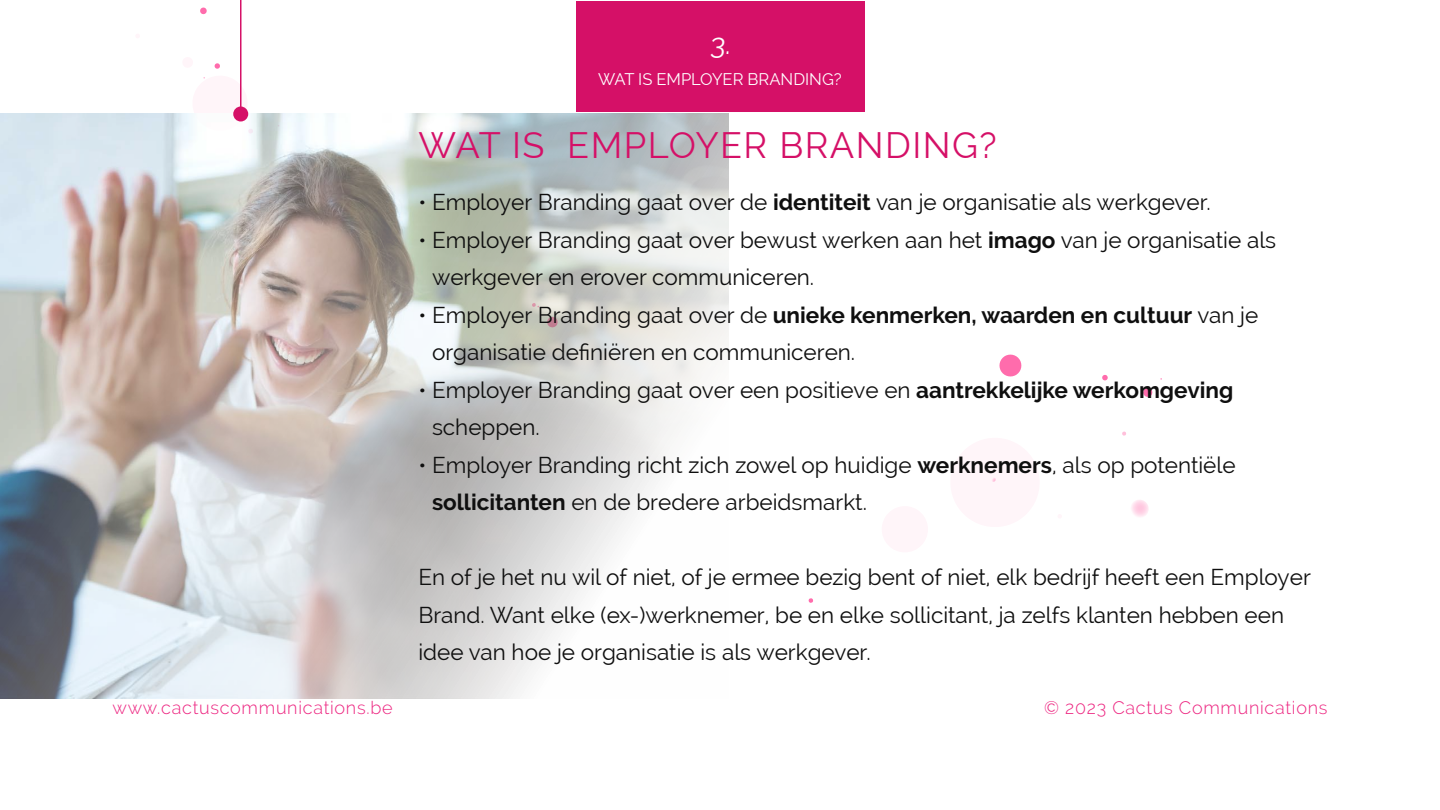
<style>
.page{position:relative;width:1440px;height:810px;background:#fff}
.page>*{position:absolute;margin:0;border:0;box-sizing:border-box;transform-origin:0 0}
.t1{font:36px "Raleway";letter-spacing:.04em;color:#d51067}
.t2{font:28.5px "Raleway";color:#fff}
.t3{font:22.5px/37.5px "Raleway";color:#0f0f0f}
.t4{font:300 18px "Raleway";letter-spacing:.04em;color:#ed2480}
.t5{font:16.5px "Raleway";color:#fff}
.s1{font-weight:700}
</style>
<div class="page">
<svg style="left:200px;top:7px;width:7px;height:8px"></svg>
<svg style="left:999px;top:354px;width:23px;height:23px"></svg>
<svg style="left:1131px;top:500px;width:18px;height:17px"></svg>
<svg style="left:1143px;top:387px;width:10px;height:10px"></svg>
<svg style="left:808px;top:598px;width:5px;height:5px"></svg>
<svg style="left:1102px;top:375px;width:6px;height:6px"></svg>
<svg style="left:1122px;top:431px;width:4px;height:5px"></svg>
<svg style="left:203px;top:63px;width:46px;height:50px"></svg>
<img style="left:0;top:113px;width:728px;height:585px">
<hr style="left:240px;top:0;width:2px;height:114px;background:#d51067">
<div style="left:233px;top:106px;width:15px;height:15px;background:#d51067;border-radius:50%"></div>
<div style="left:576px;top:1px;width:288px;height:110px;background:#d51067"></div>
<p class="t2" style="left:710px;top:28px;width:25px">3.</p>
<p class="t5" style="left:598px;top:69px;width:245px">WAT IS EMPLOYER BRANDING?</p>
<h1 class="t1" style="left:418px;top:124px;width:580px">WAT IS EMPLOYER BRANDING?</h1>
<p class="t3" style="left:418px;top:183px;width:794px">• Employer Branding gaat over de <span class="s1">identiteit</span> van je organisatie als werkgever.</p>
<p class="t3" style="left:432px;top:221px;width:846px;text-indent:-14px">• Employer Branding gaat over bewust werken aan het <span class="s1">imago</span> van je organisatie als werkgever en erover communiceren.</p>
<p class="t3" style="left:432px;top:296px;width:828px;text-indent:-14px">• Employer Branding gaat over de <span class="s1">unieke kenmerken, waarden en cultuur</span> van je organisatie definiëren en communiceren.</p>
<p class="t3" style="left:432px;top:371px;width:803px;text-indent:-14px">• Employer Branding gaat over een positieve en <span class="s1">aantrekkelijke werkomgeving </span>scheppen.</p>
<p class="t3" style="left:432px;top:446px;width:805px;text-indent:-14px">• Employer Branding richt zich zowel op huidige <span class="s1">werknemers</span>, als op potentiële <span class="s1">sollicitanten</span> en de bredere arbeidsmarkt.</p>
<p class="t3" style="left:418px;top:558px;width:894px">En of je het nu wil of niet, of je ermee bezig bent of niet, elk bedrijf heeft een Employer<br>Brand. Want elke (ex-)werknemer, be en elke sollicitant, ja zelfs klanten hebben een idee van hoe je organisatie is als werkgever.</p>
<p class="t4" style="left:112px;top:698px;width:282px">www.cactuscommunications.be</p>
<p class="t4" style="left:1044px;top:698px;width:285px">© 2023 Cactus Communications</p>
</div>
